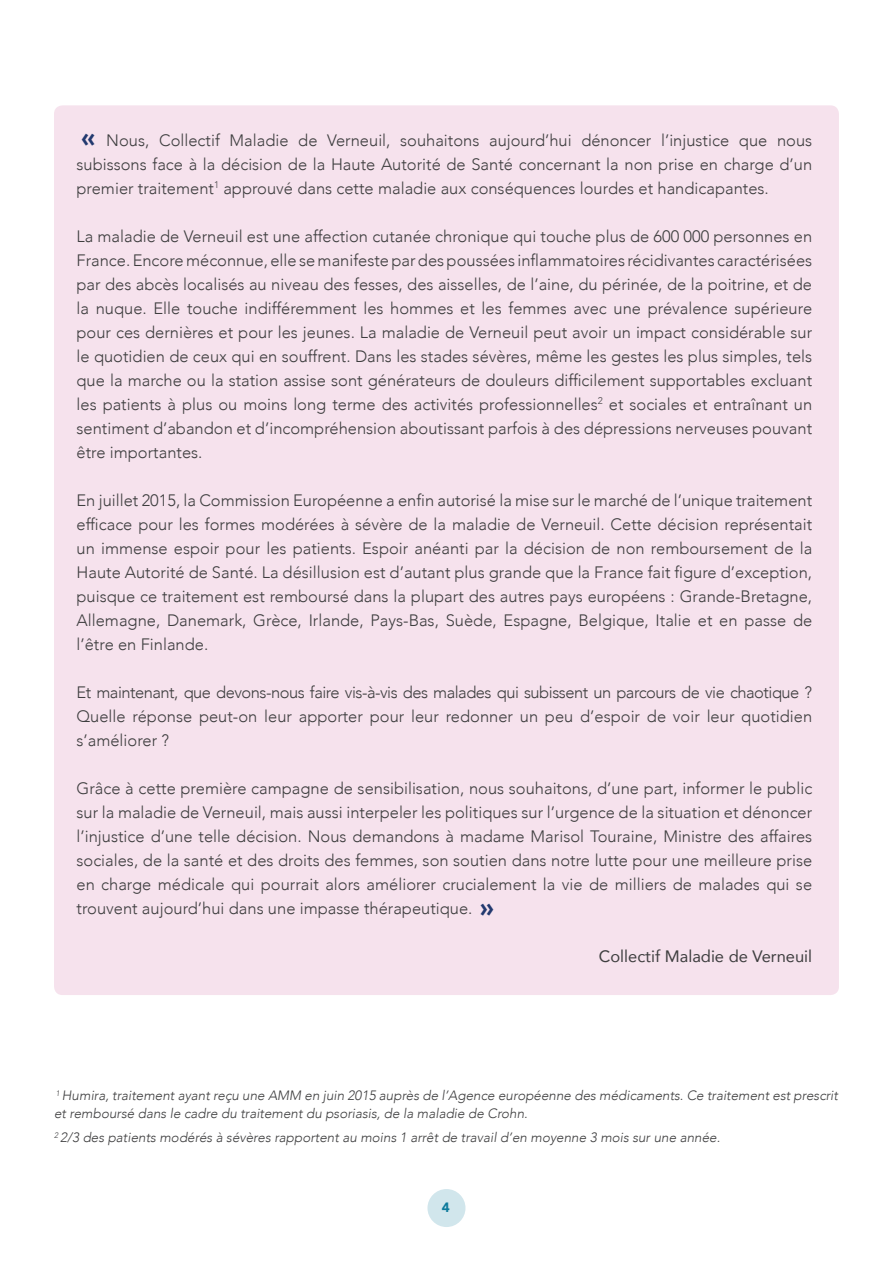
<style>
.page{position:relative;width:893px;height:1263px;background:#fff}
.page>*{position:absolute;margin:0;border:0;box-sizing:border-box;transform-origin:0 0}
.t1{font:900 25.5px "Avenir";color:#22396f}
.t2{font:300 16.5px/24px "Avenir";color:#3e3e3f;text-align:justify}
.t3{font:16.5px "Avenir";color:#3e3e3f}
.t4{font:italic 300 13.5px/18px "Avenir";color:#3e3e3f}
.t5{font:900 13.5px "Avenir";color:#0e7b9c}
</style>
<div class="page">
<div style="left:427px;top:1189px;width:38px;height:38px;background:#d1e6ec;border-radius:50%"></div>
<div style="left:54px;top:105px;width:785px;height:890px;background:#f6e2ed;border-radius:9px"></div>
<p class="t2" style="left:77px;top:128px;width:737px;text-indent:30px">Nous, Collectif Maladie de Verneuil, souhaitons aujourd’hui dénoncer l’injustice que nous subissons face à la décision de la Haute Autorité de Santé concernant la non prise en charge d’un premier traitement<sup>1</sup> approuvé dans cette maladie aux conséquences lourdes et handicapantes.</p>
<p class="t2" style="left:77px;top:224px;width:737px">La maladie de Verneuil est une affection cutanée chronique qui touche plus de 600 000 personnes en France. Encore méconnue, elle se manifeste par des poussées inflammatoires récidivantes caractérisées par des abcès localisés au niveau des fesses, des aisselles, de l’aine, du périnée, de la poitrine, et de la nuque. Elle touche indifféremment les hommes et les femmes avec une prévalence supérieure pour ces dernières et pour les jeunes. La maladie de Verneuil peut avoir un impact considérable sur le quotidien de ceux qui en souffrent. Dans les stades sévères, même les gestes les plus simples, tels que la marche ou la station assise sont générateurs de douleurs difficilement supportables excluant les patients à plus ou moins long terme des activités professionnelles<sup>2</sup> et sociales et entraînant un sentiment d’abandon et d’incompréhension aboutissant parfois à des dépressions nerveuses pouvant être importantes.</p>
<p class="t2" style="left:77px;top:488px;width:737px">En juillet 2015, la Commission Européenne a enfin autorisé la mise sur le marché de l’unique traitement efficace pour les formes modérées à sévère de la maladie de Verneuil. Cette décision représentait un immense espoir pour les patients. Espoir anéanti par la décision de non remboursement de la Haute Autorité de Santé. La désillusion est d’autant plus grande que la France fait figure d’exception, puisque ce traitement est remboursé dans la plupart des autres pays européens : Grande-Bretagne, Allemagne, Danemark, Grèce, Irlande, Pays-Bas, Suède, Espagne, Belgique, Italie et en passe de l’être en Finlande.</p>
<p class="t2" style="left:77px;top:680px;width:737px">Et maintenant, que devons-nous faire vis-à-vis des malades qui subissent un parcours de vie chaotique ?<br>Quelle réponse peut-on leur apporter pour leur redonner un peu d’espoir de voir leur quotidien s’améliorer ?</p>
<p class="t2" style="left:77px;top:776px;width:737px">Grâce à cette première campagne de sensibilisation, nous souhaitons, d’une part, informer le public sur la maladie de Verneuil, mais aussi interpeler les politiques sur l’urgence de la situation et dénoncer l’injustice d’une telle décision. Nous demandons à madame Marisol Touraine, Ministre des affaires sociales, de la santé et des droits des femmes, son soutien dans notre lutte pour une meilleure prise en charge médicale qui pourrait alors améliorer crucialement la vie de milliers de malades qui se trouvent aujourd’hui dans une impasse thérapeutique.</p>
<p class="t3" style="left:599px;top:943px;width:215px">Collectif Maladie de Verneuil</p>
<h1 class="t1" style="left:81px;top:116px;width:15px">«</h1>
<p class="t4" style="left:54px;top:1086px;width:785px"><sup>1</sup> Humira, traitement ayant reçu une AMM en juin 2015 auprès de l’Agence européenne des médicaments. Ce traitement est prescrit et remboursé dans le cadre du traitement du psoriasis, de la maladie de Crohn.</p>
<p class="t4" style="left:54px;top:1128px;width:668px"><sup>2</sup> 2/3 des patients modérés à sévères rapportent au moins 1 arrêt de travail d’en moyenne 3 mois sur une année.</p>
<p class="t5" style="left:442px;top:1196px;width:9px">4</p>
</div>
